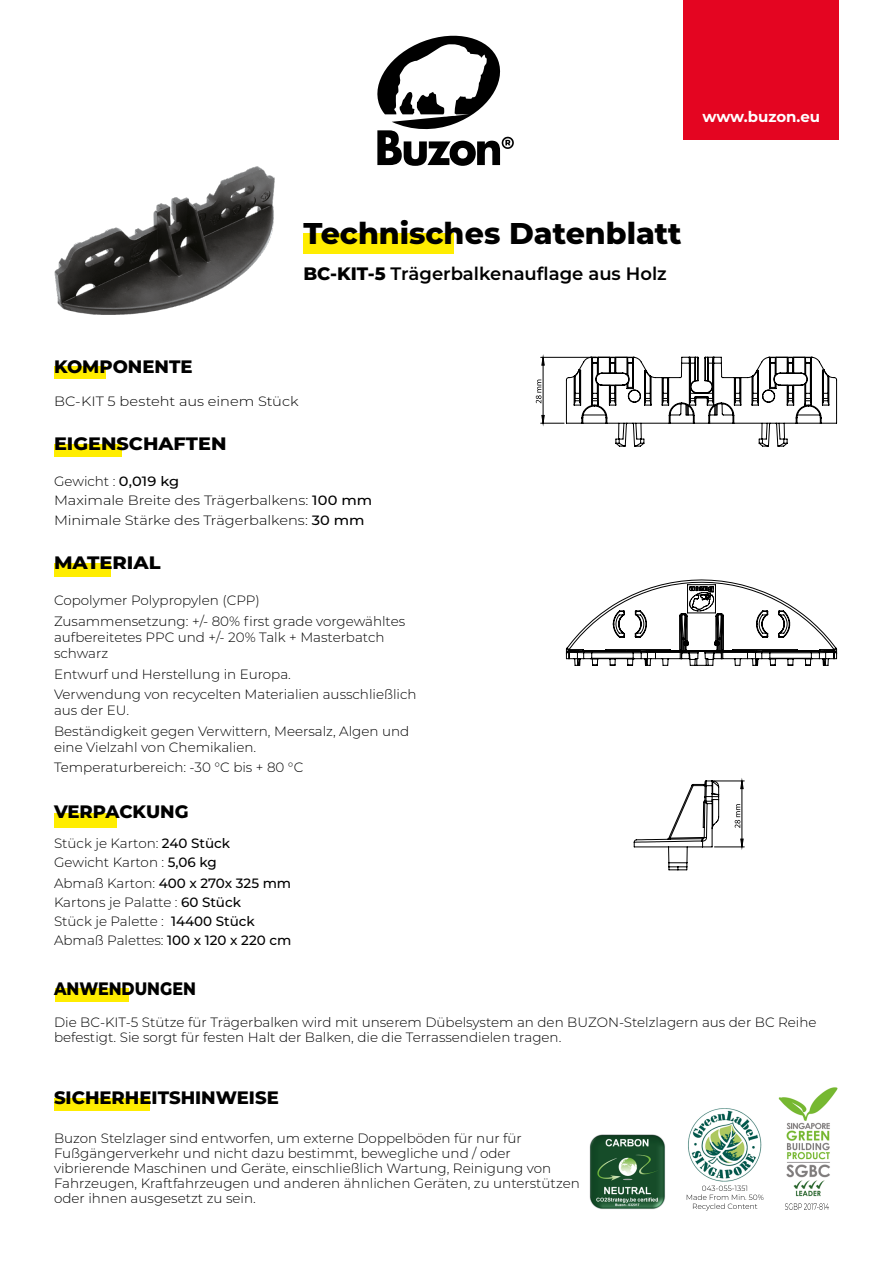
<style>
.page{position:relative;width:893px;height:1263px;background:#fff}
.page>*{position:absolute;margin:0;border:0;box-sizing:border-box;transform-origin:0 0}
.t1{font:800 30px "Montserrat";color:#000}
.t2{font:800 18px "Montserrat";color:#000}
.t3{font:600 18px "Montserrat";color:#000}
.t4{font:800 18px "Montserrat";color:#000;scale:1.06 1}
.t5{font:800 18px "Montserrat";color:#000;scale:.89 1}
.t6{font:800 18px "Montserrat";color:#000;scale:1.08 1}
.t7{font:700 15px "Montserrat";color:#fff}
.t8{font:300 13.5px/19.5px "Montserrat";color:#000}
.t9{font:300 13.5px "Montserrat";color:#000;scale:1.08 1}
.s1{font-weight:800}
.s2{font-weight:500}
</style>
<div class="page">
<div style="left:55px;top:988px;width:74px;height:14px;background:#ffed00"></div>
<div style="left:55px;top:1098px;width:95px;height:12px;background:#ffed00"></div>
<div style="left:303px;top:233px;width:151px;height:20px;background:#ffed00"></div>
<img style="left:54px;top:166px;width:221px;height:149px">
<svg style="left:377px;top:35px;width:137px;height:131px"></svg>
<div style="left:684px;top:0;width:155px;height:140px;background:#e40521"></div>
<img style="left:590px;top:1134px;width:75px;height:75px">
<img style="left:778px;top:1087px;width:60px;height:110px">
<img style="left:688px;top:1108px;width:74px;height:74px">
<svg style="left:785px;top:1203px;width:44px;height:7px"></svg>
<svg style="left:687px;top:1186px;width:76px;height:24px"></svg>
<div style="left:54px;top:813px;width:62px;height:15px;background:#ffed00"></div>
<div style="left:54px;top:367px;width:52px;height:12px;background:#ffed00"></div>
<div style="left:54px;top:563px;width:56px;height:13px;background:#ffed00"></div>
<div style="left:54px;top:444px;width:68px;height:13px;background:#ffed00"></div>
<hr style="left:541px;top:357px;width:55px;height:1px;background:#000">
<svg style="left:536px;top:357px;width:28px;height:67px"></svg>
<svg style="left:566px;top:356px;width:271px;height:514px"></svg>
<p class="t7" style="left:702px;top:105px;width:119px">www.buzon.eu</p>
<h1 class="t1" style="left:303px;top:211px;width:380px">Technisches Datenblatt</h1>
<h2 class="t3" style="left:303px;top:261px;width:365px"><span class="s1">BC-KIT-5</span> Trägerbalkenauflage aus Holz</h2>
<h2 class="t2" style="left:54px;top:354px;width:140px">KOMPONENTE</h2>
<p class="t9" style="left:54px;top:392px;width:228px">BC-KIT 5 besteht aus einem Stück</p>
<h2 class="t4" style="left:54px;top:431px;width:164px">EIGENSCHAFTEN</h2>
<p class="t8" style="left:54px;top:470px;width:320px">Gewicht : <span class="s2">0,019 kg<br></span>Maximale Breite des Trägerbalkens: <span class="s2">100 mm<br></span>Minimale Stärke des Trägerbalkens: <span class="s2">30 mm</span></p>
<h2 class="t6" style="left:54px;top:549px;width:100px">MATERIAL</h2>
<p class="t8" style="left:54px;top:590px;width:353px;line-height:20.4px">Copolymer Polypropylen (CPP)<br>Zusammensetzung: +/- 80% first grade vorgewähltes</p>
<p class="t8" style="left:54px;top:628px;width:332px;line-height:16.2px">aufbereitetes PPC und +/- 20% Talk + Masterbatch schwarz</p>
<p class="t8" style="left:54px;top:663px;width:364px;line-height:20.4px">Entwurf und Herstellung in Europa.<br>Verwendung von recycelten Materialien ausschließlich</p>
<p class="t8" style="left:54px;top:700px;width:357px;line-height:20.4px">aus der EU.<br>Beständigkeit gegen Verwittern, Meersalz, Algen und</p>
<p class="t8" style="left:54px;top:736px;width:251px;line-height:20.4px">eine Vielzahl von Chemikalien.<br>Temperaturbereich: -30 °C bis + 80 °C</p>
<h2 class="t2" style="left:54px;top:798px;width:136px">VERPACKUNG</h2>
<p class="t8" style="left:54px;top:833px;width:239px">Stück je Karton: <span class="s2">240 Stück<br></span>Gewicht Karton : <span class="s2">5,06 kg<br></span>Abmaß Karton: <span class="s2">400 x 270x 325 mm<br></span>Kartons je Palatte : <span class="s2">60 Stück<br></span>Stück je Palette : <span class="s2">14400 Stück<br></span>Abmaß Palettes: <span class="s2">100 x 120 x 220 cm</span></p>
<h2 class="t5" style="left:54px;top:975px;width:161px">ANWENDUNGEN</h2>
<p class="t8" style="left:54px;top:1014px;width:764px;line-height:15px">Die BC-KIT-5 Stütze für Trägerbalken wird mit unserem Dübelsystem an den BUZON-Stelzlagern aus der BC Reihe befestigt. Sie sorgt für festen Halt der Balken, die die Terrassendielen tragen.</p>
<h2 class="t2" style="left:54px;top:1084px;width:226px">SICHERHEITSHINWEISE</h2>
<p class="t8" style="left:54px;top:1131px;width:527px;line-height:15px">Buzon Stelzlager sind entworfen, um externe Doppelböden für nur für Fußgängerverkehr und nicht dazu bestimmt, bewegliche und / oder vibrierende Maschinen und Geräte, einschließlich Wartung, Reinigung von Fahrzeugen, Kraftfahrzeugen und anderen ähnlichen Geräten, zu unterstützen oder ihnen ausgesetzt zu sein.</p>
</div>
